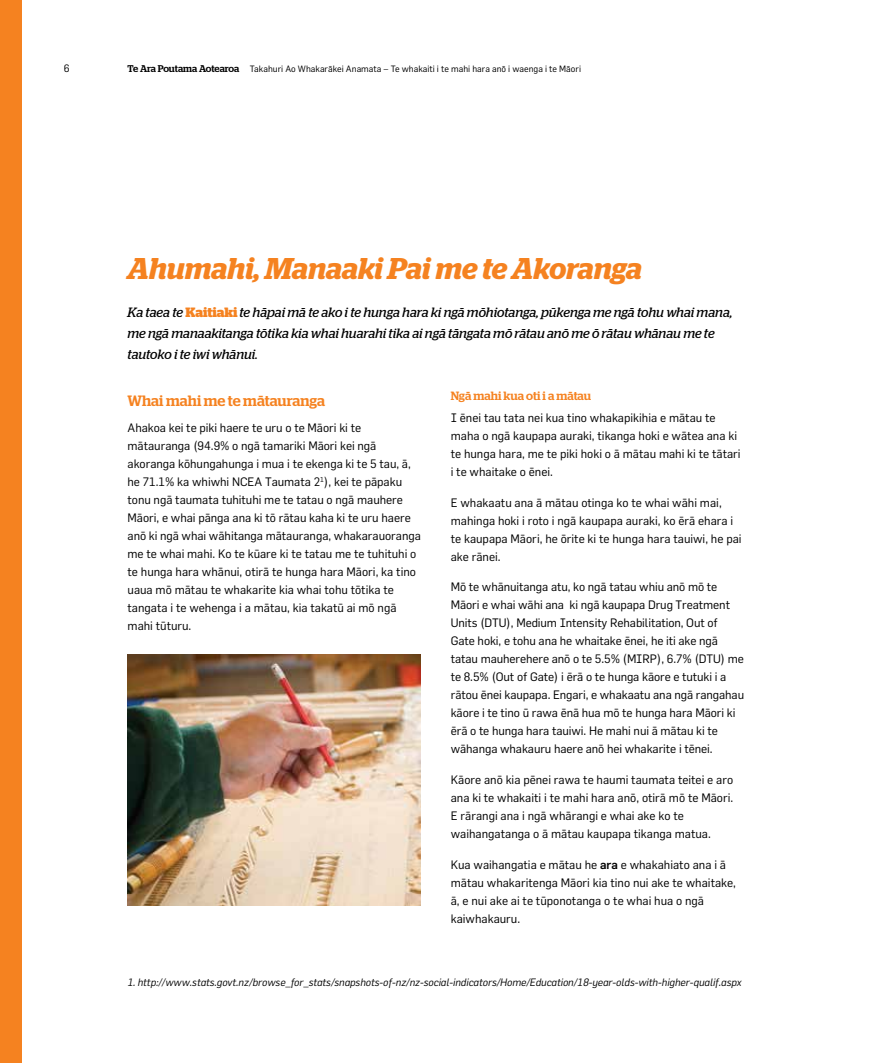
<style>
.page{position:relative;width:893px;height:1063px;background:#fff}
.page>*{position:absolute;margin:0;border:0;box-sizing:border-box;transform-origin:0 0}
.t1{font:italic 600 30px "Stag";letter-spacing:-.01em;color:#f58220}
.t2{font:500 15px "Stag";color:#f58220}
.t3{font:italic 13.5px/21px "Stag";letter-spacing:-.005em;color:#000}
.t4{font:12px/18px "Flama Maori";color:#000}
.t5{font:500 12px "Stag";color:#f58220}
.t6{font:italic 10.5px "Flama Maori";letter-spacing:-.01em;color:#000}
.t7{font:10.5px "Flama";color:#000}
.t8{font:9px "Flama";color:#000}
.s1{font-family:"Stag";font-weight:500;font-size:9.75px}
.s2{font-weight:700;font-style:normal;color:#f58220}
.s3{font-weight:500}
</style>
<div class="page">
<hr style="left:892px;top:0;width:1px;height:1063px;background:#000">
<img style="left:128px;top:655px;width:293px;height:250px">
<div style="left:0;top:0;width:21px;height:1063px;background:#f58220"></div>
<p class="t7" style="left:64px;top:61px;width:7px">6</p>
<p class="t8" style="left:128px;top:63px;width:455px"><span class="s1">Te Ara Poutama Aotearoa</span> Takahuri Ao Whakarākei Anamata – Te whakaiti i te mahi hara anō i waenga i te Māori</p>
<h1 class="t1" style="left:128px;top:251px;width:516px">Ahumahi, Manaaki Pai me te Akoranga</h1>
<p class="t3" style="left:128px;top:302px;width:606px">Ka taea te <span class="s2">Kaitiaki</span> te hāpai mā te ako i te hunga hara ki ngā mōhiotanga, pūkenga me ngā tohu whai mana, me ngā manaakitanga tōtika kia whai huarahi tika ai ngā tāngata mō rātau anō me ō rātau whānau me te tautoko i te iwi whānui.</p>
<p class="t2" style="left:128px;top:392px;width:199px">Whai mahi me te mātauranga</p>
<p class="t4" style="left:128px;top:419px;width:295px">Ahakoa kei te piki haere te uru o te Mäori ki te mätauranga (94.9% o ngä tamariki Mäori kei ngä akoranga köhungahunga i mua i te ekenga ki te 5 tau, ä, he 71.1% ka whiwhi NCEA Taumata 2<sup>1</sup>), kei te päpaku tonu ngä taumata tuhituhi me te tatau o ngä mauhere Mäori, e whai pänga ana ki tö rätau kaha ki te uru haere anö ki ngä whai wähitanga mätauranga, whakarauoranga me te whai mahi. Ko te küare ki te tatau me te tuhituhi o te hunga hara whänui, otirä te hunga hara Mäori, ka tino uaua mö mätau te whakarite kia whai tohu tötika te tangata i te wehenga i a mätau, kia takatü ai mö ngä mahi tüturu.</p>
<p class="t5" style="left:451px;top:388px;width:142px">Ngā mahi kua oti i a mātau</p>
<p class="t4" style="left:451px;top:408px;width:291px">I ënei tau tata nei kua tino whakapikihia e mätau te maha o ngä kaupapa auraki, tikanga hoki e wätea ana ki te hunga hara, me te piki hoki o ä mätau mahi ki te tätari i te whaitake o ënei.</p>
<p class="t4" style="left:451px;top:493px;width:292px">E whakaatu ana ä mätau otinga ko te whai wähi mai, mahinga hoki i roto i ngä kaupapa auraki, ko ërä ehara i te kaupapa Mäori, he örite ki te hunga hara tauiwi, he pai ake ränei.</p>
<p class="t4" style="left:451px;top:578px;width:295px">Mö te whänuitanga atu, ko ngä tatau whiu anö mö te Mäori e whai wähi ana ki ngä kaupapa Drug Treatment Units (DTU), Medium Intensity Rehabilitation, Out of Gate hoki, e tohu ana he whaitake ënei, he iti ake ngä tatau mauherehere anö o te 5.5% (MIRP), 6.7% (DTU) me te 8.5% (Out of Gate) i ërä o te hunga käore e tutuki i a rätou ënei kaupapa. Engari, e whakaatu ana ngä rangahau käore i te tino ü rawa ënä hua mö te hunga hara Mäori ki ërä o te hunga hara tauiwi. He mahi nui ä mätau ki te wähanga whakauru haere anö hei whakarite i tënei.</p>
<p class="t4" style="left:451px;top:771px;width:284px">Käore anö kia pënei rawa te haumi taumata teitei e aro ana ki te whakaiti i te mahi hara anö, otirä mö te Mäori.<br>E rärangi ana i ngä whärangi e whai ake ko te waihangatanga o ä mätau kaupapa tikanga matua.</p>
<p class="t4" style="left:451px;top:855px;width:287px">Kua waihangatia e mätau he <span class="s3">ara</span> e whakahiato ana i ä mätau whakaritenga Mäori kia tino nui ake te whaitake, ä, e nui ake ai te tüponotanga o te whai hua o ngä kaiwhakauru.</p>
<p class="t6" style="left:128px;top:976px;width:616px">1. http://www.stats.govt.nz/browse_for_stats/snapshots-of-nz/nz-social-indicators/Home/Education/18-year-olds-with-higher-qualif.aspx</p>
</div>
